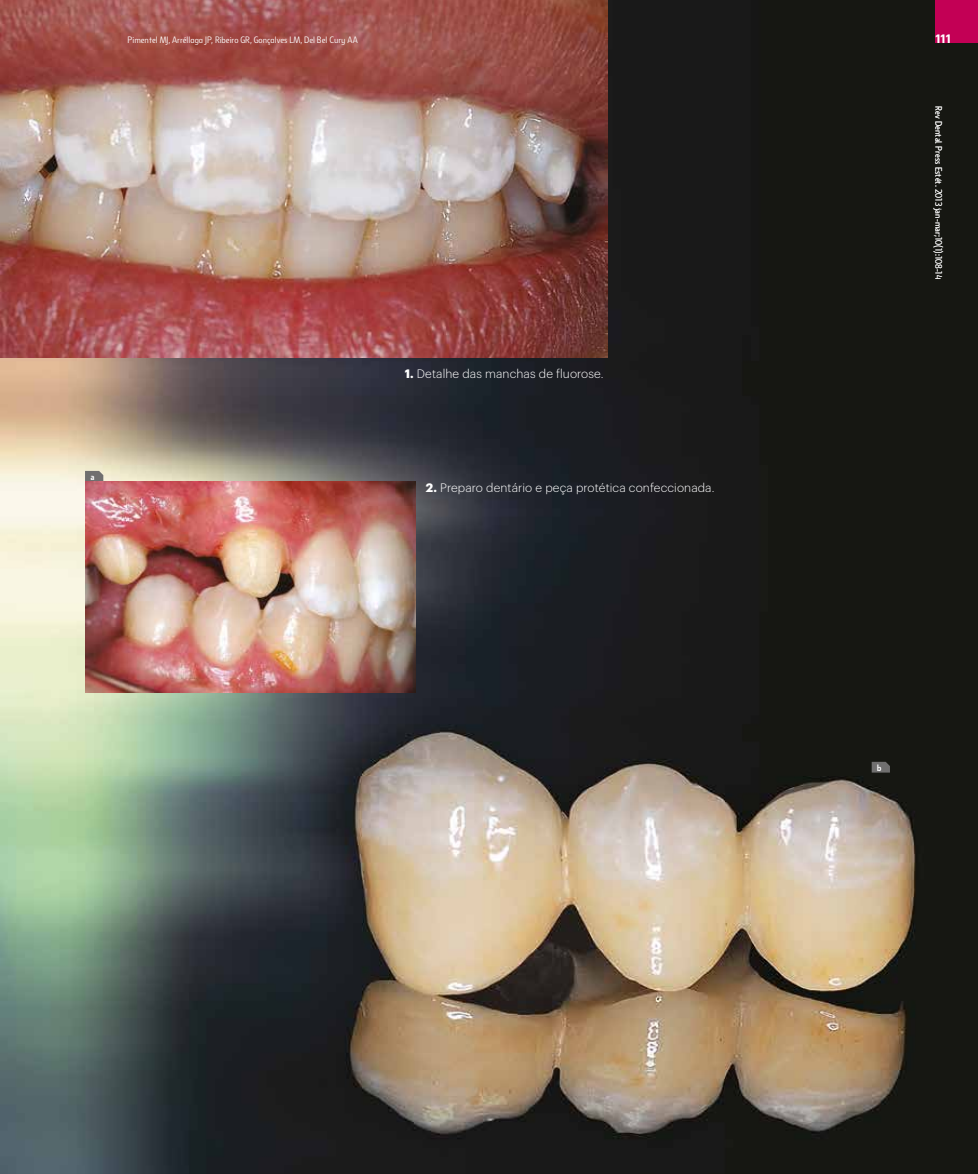
<style>
.page{position:relative;width:978px;height:1174px;background:#fff}
.page>*{position:absolute;margin:0;border:0;box-sizing:border-box;transform-origin:0 0}
.t1{font:300 12px "Graphik";letter-spacing:.01em;color:#fff}
.t2{font:600 12px "Graphik";color:#fff}
.t3{font:9px "Botanika Lite Alt";color:#fff}
.t4{font:9px "Botanika Lite";letter-spacing:.01em;color:#fff}
.t5{font:700 9px "Botanika";color:#fff}
.s1{font-weight:700}
</style>
<div class="page">
<img style="left:0;top:0;width:978px;height:1174px">
<svg style="left:85px;top:471px;width:18px;height:11px"></svg>
<svg style="left:872px;top:762px;width:18px;height:10px"></svg>
<img style="left:0;top:0;width:607px;height:357px">
<img style="left:85px;top:482px;width:330px;height:210px">
<div style="left:935px;top:0;width:43px;height:43px;background:#c30055"></div>
<p class="t3" style="left:128px;top:34px;width:232px">Pimentel MJ, Arréllaga JP, Ribeiro GR, Gonçalves LM, Del Bel Cury AA</p>
<p class="t2" style="left:935px;top:29px;width:17px">111</p>
<p class="t1" style="left:405px;top:365px;width:200px"><span class="s1">1.</span> Detalhe das manchas de fluorose.</p>
<p class="t4" style="left:944px;top:106px;width:174px;rotate:90deg">Rev Dental Press Estét. 2013 jan-mar;10(1):108-14</p>
<p class="t5" style="left:90px;top:471px;width:6px">a</p>
<p class="t1" style="left:426px;top:478px;width:290px"><span class="s1">2.</span> Preparo dentário e peça protética confeccionada.</p>
<p class="t5" style="left:877px;top:762px;width:6px">b</p>
</div>
